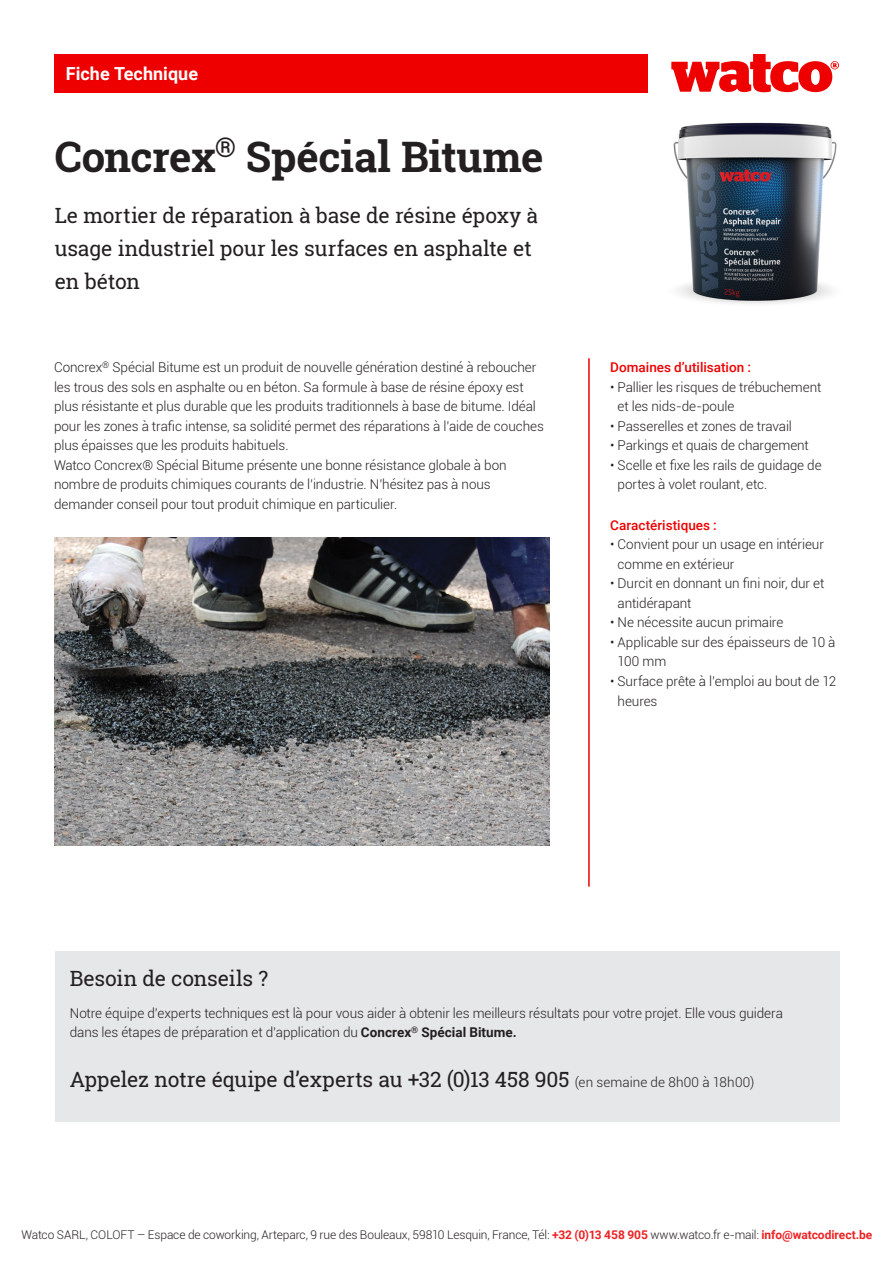
<style>
.page{position:relative;width:893px;height:1263px;background:#fff}
.page>*{position:absolute;margin:0;border:0;box-sizing:border-box;transform-origin:0 0}
.t1{font:700 42px "Roboto Slab";letter-spacing:-.005em;color:#231f20}
.t2{font:21px/33px "Roboto Slab";letter-spacing:-.005em;color:#231f20}
.t3{font:700 18px "Roboto";color:#fff}
.t4{font:300 13.5px/19.5px "Roboto";letter-spacing:-.005em;color:#231f20}
.t5{font:500 13.5px "Roboto";color:#e00}
.t6{font:300 12px "Roboto";letter-spacing:-.01em;color:#231f20}
.s1{font-weight:700}
.s2{font-family:"Roboto";font-weight:300;font-size:13.5px}
.s3{font-weight:700;color:#ee2324}
</style>
<div class="page">
<img style="left:589px;top:87px;width:248px;height:217px">
<div style="left:54px;top:54px;width:593px;height:38px;background:#e00"></div>
<svg style="left:671px;top:54px;width:168px;height:38px"></svg>
<hr style="left:588px;top:358px;width:2px;height:529px;background:#e00">
<div style="left:55px;top:951px;width:784px;height:170px;background:#e6e7e9"></div>
<img style="left:55px;top:537px;width:494px;height:309px">
<p class="t3" style="left:66px;top:61px;width:134px">Fiche Technique</p>
<p class="t1" style="left:55px;top:128px;width:490px">Concrex<sup>®</sup> Spécial Bitume</p>
<p class="t2" style="left:55px;top:198px;width:485px">Le mortier de réparation à base de résine époxy à usage industriel pour les surfaces en asphalte et en béton</p>
<p class="t4" style="left:54px;top:357px;width:491px">Concrex<sup>®</sup> Spécial Bitume est un produit de nouvelle génération destiné à reboucher les trous des sols en asphalte ou en béton. Sa formule à base de résine époxy est plus résistante et plus durable que les produits traditionnels à base de bitume. Idéal pour les zones à trafic intense, sa solidité permet des réparations à l’aide de couches plus épaisses que les produits habituels.</p>
<p class="t4" style="left:54px;top:455px;width:454px">Watco Concrex® Spécial Bitume présente une bonne résistance globale à bon nombre de produits chimiques courants de l’industrie. N’hésitez pas à nous demander conseil pour tout produit chimique en particulier.</p>
<p class="t5" style="left:610px;top:358px;width:142px">Domaines d’utilisation :</p>
<p class="t4" style="left:618px;top:377px;width:205px;text-indent:-7px">• Pallier les risques de trébuchement et les nids-de-poule</p>
<p class="t4" style="left:610px;top:416px;width:183px">• Passerelles et zones de travail</p>
<p class="t4" style="left:610px;top:435px;width:200px">• Parkings et quais de chargement</p>
<p class="t4" style="left:618px;top:455px;width:206px;text-indent:-7px">• Scelle et fixe les rails de guidage de portes à volet roulant, etc.</p>
<p class="t5" style="left:610px;top:516px;width:108px">Caractéristiques :</p>
<p class="t4" style="left:618px;top:534px;width:208px;text-indent:-7px">• Convient pour un usage en intérieur comme en extérieur</p>
<p class="t4" style="left:618px;top:573px;width:208px;text-indent:-7px">• Durcit en donnant un fini noir, dur et antidérapant</p>
<p class="t4" style="left:610px;top:612px;width:175px">• Ne nécessite aucun primaire</p>
<p class="t4" style="left:618px;top:632px;width:219px;text-indent:-7px">• Applicable sur des épaisseurs de 10 à<br>100 mm</p>
<p class="t4" style="left:618px;top:671px;width:220px;text-indent:-7px">• Surface prête à l’emploi au bout de 12 heures</p>
<p class="t2" style="left:70px;top:961px;width:200px">Besoin de conseils ?</p>
<p class="t4" style="left:70px;top:1003px;width:715px">Notre équipe d’experts techniques est là pour vous aider à obtenir les meilleurs résultats pour votre projet. Elle vous guidera dans les étapes de préparation et d’application du <span class="s1">Concrex</span><sup>®</sup> <span class="s1">Spécial Bitume.</span></p>
<p class="t2" style="left:70px;top:1063px;width:686px">Appelez notre équipe d’experts au +32 (0)13 458 905 <span class="s2">(en semaine de 8h00 à 18h00)</span></p>
<p class="t6" style="left:22px;top:1226px;width:852px">Watco SARL, COLOFT – Espace de coworking, Arteparc, 9 rue des Bouleaux, 59810 Lesquin, France, Tél: <span class="s3">+32 (0)13 458 905</span> www.watco.fr e-mail: <span class="s3">info@watcodirect.be</span></p>
</div>
